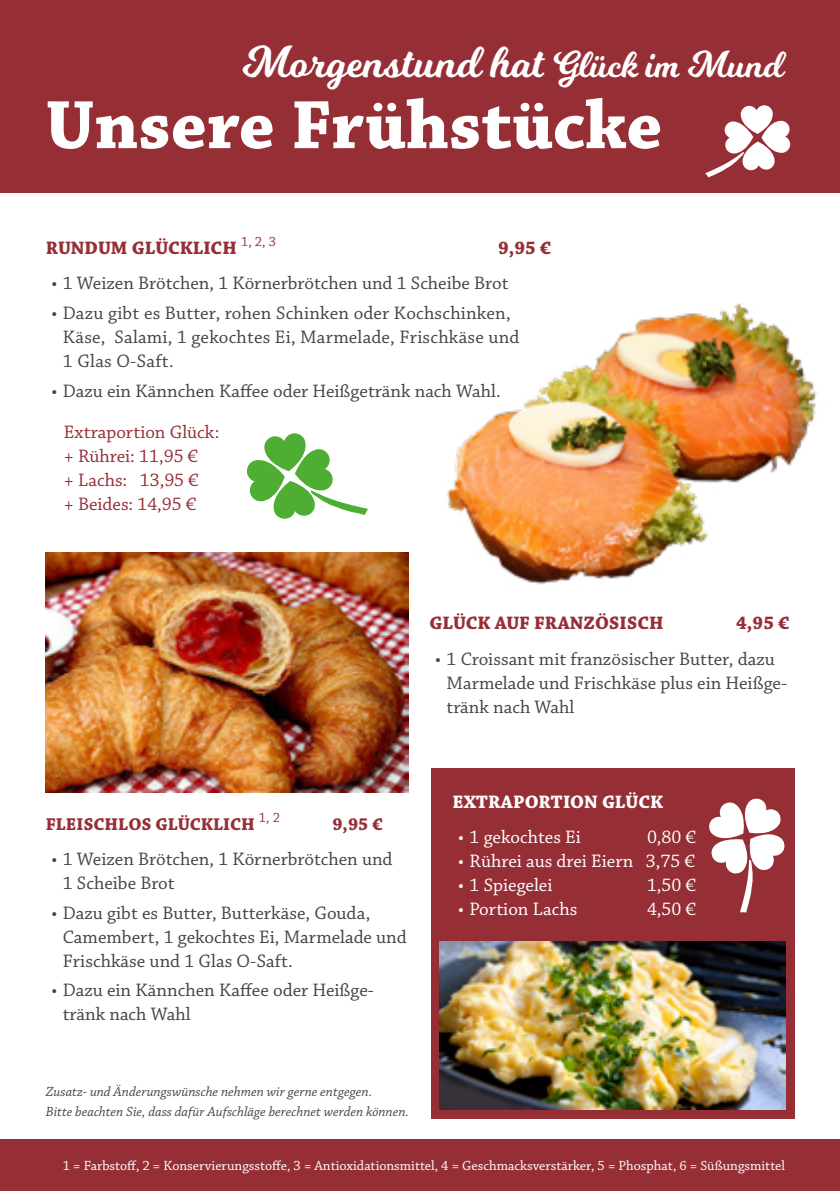
<style>
.page{position:relative;width:840px;height:1191px;background:#fff}
.page>*{position:absolute;margin:0;border:0;box-sizing:border-box;transform-origin:0 0}
.t1{font:700 72px "Chaparral Pro";color:#fff}
.t2{font:44px "Milkshake";color:#fff}
.t3{font:19px/24px "Chaparral Pro";color:#404649}
.t4{font:19px "Chaparral Pro";color:#fff}
.t5{font:19px/24px "Chaparral Pro";color:#962e36}
.t6{font:700 19px "Chaparral Pro";color:#962e36}
.t7{font:700 19px "Chaparral Pro";color:#fff}
.t8{font:700 18px "Chaparral Pro";color:#962e36}
.t9{font:italic 14px/20px "Chaparral Pro";color:#404649}
.t10{font:14px "Chaparral Pro";color:#fff}
.s1{font-size:36.8px}
</style>
<div class="page">
<div style="left:0;top:0;width:839px;height:192px;background:#962e36"></div>
<img style="left:45px;top:552px;width:363px;height:240px">
<div style="left:431px;top:768px;width:363px;height:350px;background:#962e36"></div>
<svg style="left:246px;top:433px;width:122px;height:86px"></svg>
<img style="left:439px;top:941px;width:346px;height:168px">
<div style="left:0;top:1140px;width:839px;height:51px;background:#962e36"></div>
<svg style="left:709px;top:798px;width:76px;height:115px"></svg>
<img style="left:447px;top:303px;width:370px;height:282px">
<svg style="left:705px;top:105px;width:84px;height:73px"></svg>
<h2 class="t2" style="left:243px;top:31px;width:542px">Morgenstund hat <span class="s1">Glück im Mund</span></h2>
<h1 class="t1" style="left:45px;top:83px;width:618px">Unsere Frühstücke</h1>
<p class="t6" style="left:46px;top:237px;width:232px">RUNDUM GLÜCKLICH <sup>1,</sup> <sup>2,</sup> <sup>3</sup></p>
<p class="t6" style="left:498px;top:237px;width:54px">9,95 €</p>
<p class="t3" style="left:51px;top:272px;width:458px">• 1 Weizen Brötchen, 1 Körnerbrötchen und 1 Scheibe Brot</p>
<p class="t3" style="left:63px;top:302px;width:458px;text-indent:-11px">• Dazu gibt es Butter, rohen Schinken oder Kochschinken,<br>Käse, Salami, 1 gekochtes Ei, Marmelade, Frischkäse und<br>1 Glas O-Saft.</p>
<p class="t3" style="left:51px;top:379px;width:450px">• Dazu ein Kännchen Kaffee oder Heißgetränk nach Wahl.</p>
<p class="t5" style="left:64px;top:421px;width:157px">Extraportion Glück: + Rührei: 11,95 €<br>+ Lachs: 13,95 €<br>+ Beides: 14,95 €</p>
<p class="t6" style="left:429px;top:612px;width:235px">GLÜCK AUF FRANZÖSISCH</p>
<p class="t6" style="left:735px;top:612px;width:54px">4,95 €</p>
<p class="t3" style="left:446px;top:647px;width:342px;text-indent:-11px">• 1 Croissant mit französischer Butter, dazu<br>Marmelade und Frischkäse plus ein Heißge&shy;tränk nach Wahl</p>
<p class="t8" style="left:46px;top:813px;width:236px">FLEISCHLOS GLÜCKLICH <sup>1,</sup> <sup>2</sup></p>
<p class="t8" style="left:332px;top:813px;width:51px">9,95 €</p>
<p class="t3" style="left:63px;top:847px;width:331px;text-indent:-11px">• 1 Weizen Brötchen, 1 Körnerbrötchen und<br>1 Scheibe Brot</p>
<p class="t3" style="left:63px;top:901px;width:345px;text-indent:-11px">• Dazu gibt es Butter, Butterkäse, Gouda,<br>Camembert, 1 gekochtes Ei, Marmelade und<br>Frischkäse und 1 Glas O-Saft.</p>
<p class="t3" style="left:63px;top:979px;width:312px;text-indent:-11px">• Dazu ein Kännchen Kaffee oder Heißge&shy;tränk nach Wahl</p>
<p class="t9" style="left:46px;top:1082px;width:364px">Zusatz- und Änderungswünsche nehmen wir gerne entgegen.<br>Bitte beachten Sie, dass dafür Aufschläge berechnet werden können.</p>
<p class="t7" style="left:452px;top:790px;width:212px">EXTRAPORTION GLÜCK</p>
<p class="t4" style="left:458px;top:826px;width:124px">• 1 gekochtes Ei</p>
<p class="t4" style="left:646px;top:826px;width:50px">0,80 €</p>
<p class="t4" style="left:458px;top:850px;width:238px">• Rührei aus drei Eiern 3,75 €</p>
<p class="t4" style="left:458px;top:874px;width:96px">• 1 Spiegelei</p>
<p class="t4" style="left:646px;top:874px;width:50px">1,50 €</p>
<p class="t4" style="left:458px;top:898px;width:120px">• Portion Lachs</p>
<p class="t4" style="left:646px;top:898px;width:50px">4,50 €</p>
<p class="t10" style="left:63px;top:1157px;width:723px">1 = Farbstoff, 2 = Konservierungsstoffe, 3 = Antioxidationsmittel, 4 = Geschmacksverstärker, 5 = Phosphat, 6 = Süßungsmittel</p>
</div>
